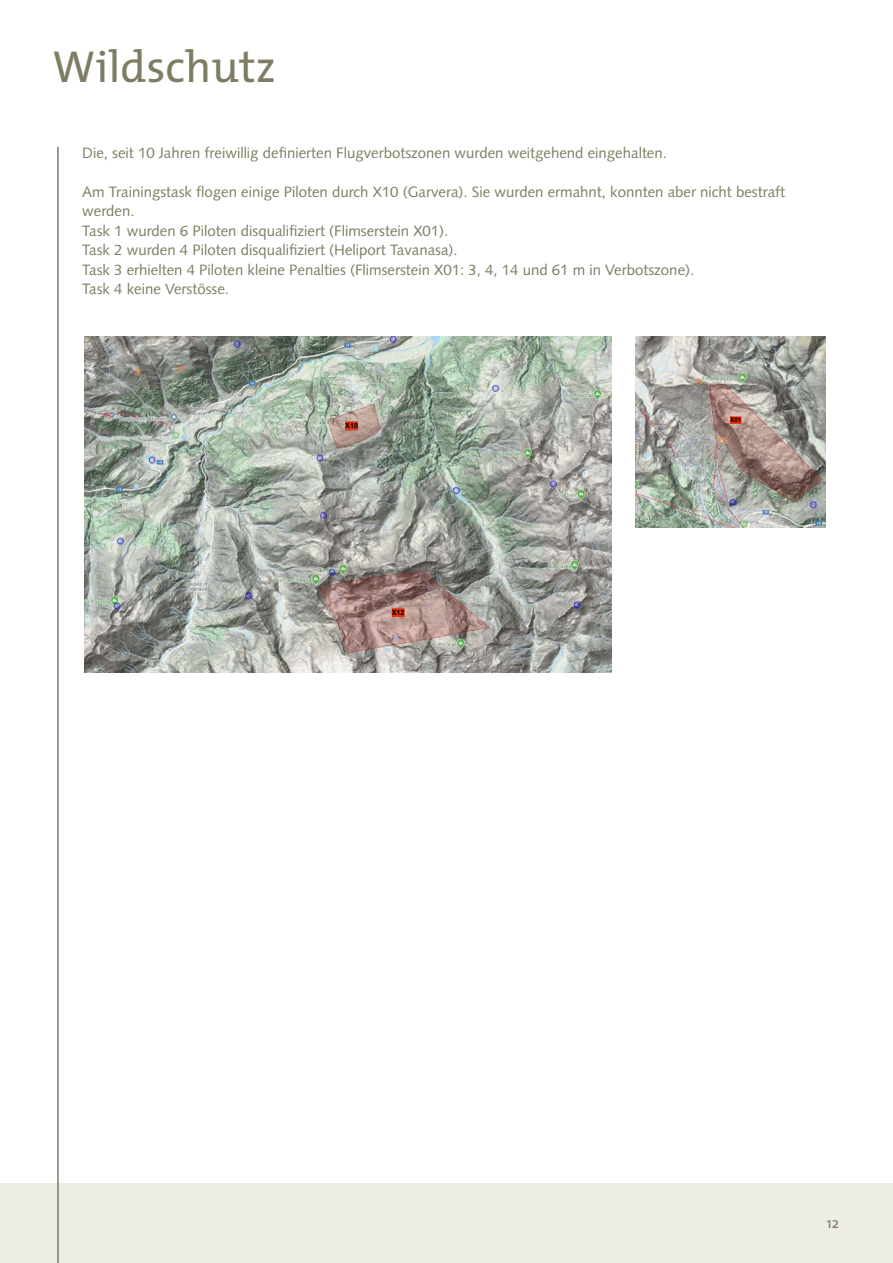
<style>
.page{position:relative;width:893px;height:1263px;background:#fff}
.page>*{position:absolute;margin:0;border:0;box-sizing:border-box;transform-origin:0 0}
.Events_Überschrift{font:45px "The Mix";color:#7e7c63}
.Lauftext_D{font:15px/19.5px "Syntax";color:#7e7c63}
.t1{font:15px "The Mix";color:#7e7c63}
.t2{font:700 7.2px "Arial";color:#000}
.t3{font:700 6.45px "Arial";color:#000}
</style>
<div class="page">
<div style="left:0;top:1182px;width:893px;height:81px;background:#edece5"></div>
<div style="left:0;top:1176px;width:893px;height:7px;background:#fff"></div>
<hr style="left:57px;top:147px;width:2px;height:1116px;background:#7e7c63">
<img style="left:635px;top:336px;width:190px;height:192px">
<div style="left:730px;top:416px;width:11px;height:8px;background:#e53012"></div>
<img style="left:85px;top:336px;width:526px;height:337px">
<div style="left:345px;top:421px;width:13px;height:9px;background:#e53012"></div>
<div style="left:392px;top:608px;width:13px;height:9px;background:#e53012"></div>
<p class="Events_Überschrift" style="left:53px;top:29px;width:225px">Wildschutz</p>
<p class="Lauftext_D" style="left:82px;top:143px;width:586px">Die, seit 10 Jahren freiwillig definierten Flugverbotszonen wurden weitgehend eingehalten.</p>
<p class="Lauftext_D" style="left:82px;top:182px;width:704px">Am Trainingstask flogen einige Piloten durch X10 (Garvera). Sie wurden ermahnt, konnten aber nicht bestraft werden.</p>
<p class="Lauftext_D" style="left:82px;top:221px;width:368px">Task 1 wurden 6 Piloten disqualifiziert (Flimserstein X01).</p>
<p class="Lauftext_D" style="left:82px;top:241px;width:377px">Task 2 wurden 4 Piloten disqualifiziert (Heliport Tavanasa).</p>
<p class="Lauftext_D" style="left:82px;top:260px;width:613px">Task 3 erhielten 4 Piloten kleine Penalties (Flimserstein X01: 3, 4, 14 und 61 m in Verbotszone).</p>
<p class="Lauftext_D" style="left:82px;top:280px;width:148px">Task 4 keine Verstösse.</p>
<p class="t2" style="left:345px;top:421px;width:14px">X10</p>
<p class="t2" style="left:392px;top:608px;width:14px">X12</p>
<p class="t3" style="left:730px;top:416px;width:13px">X01</p>
<p class="t1" style="left:827px;top:1210px;width:14px">12</p>
</div>
